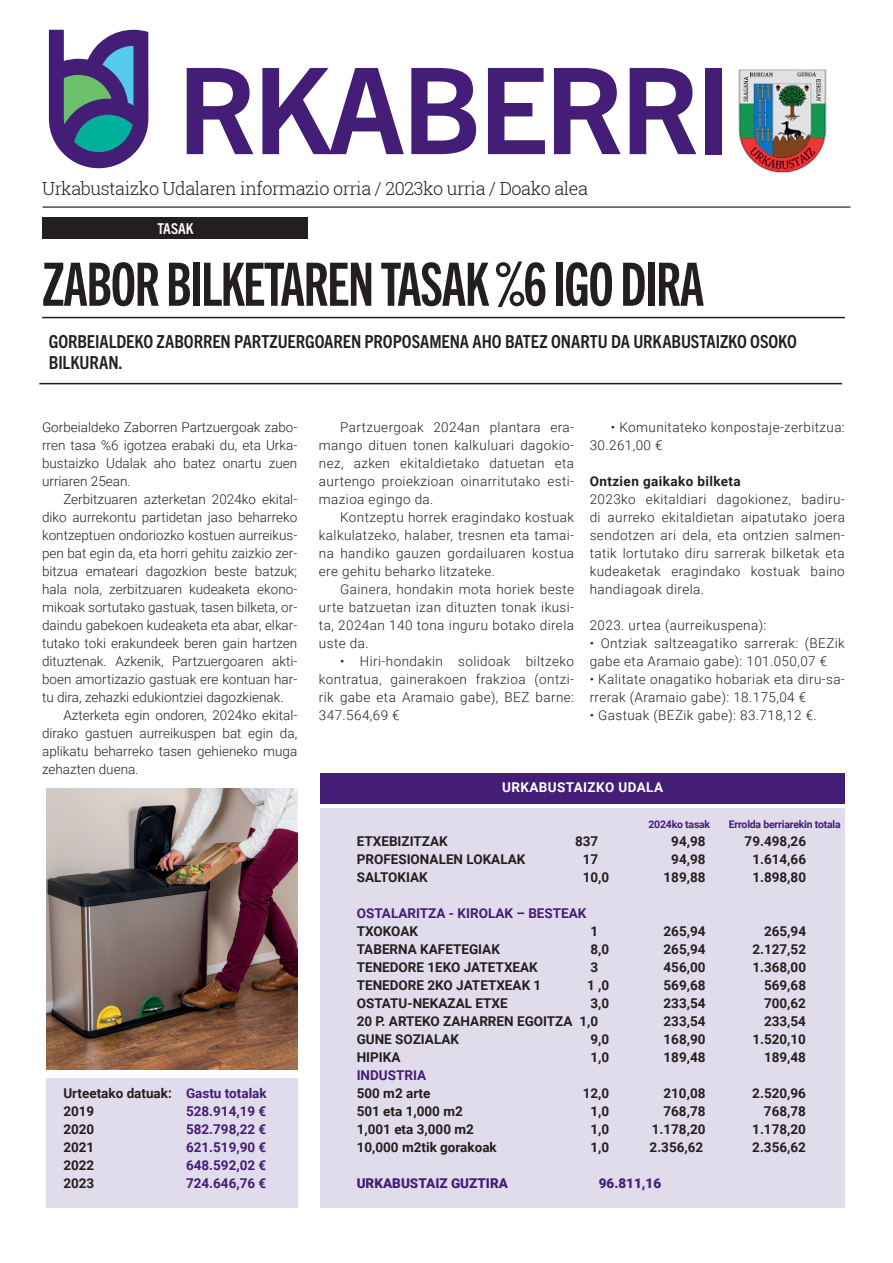
<style>
.page{position:relative;width:893px;height:1263px;background:#fff}
.page>*{position:absolute;margin:0;border:0;box-sizing:border-box;transform-origin:0 0}
.t1{font:700 120px "Trade Gothic Next LT Pro";letter-spacing:-.03em;color:#441d76}
.t2{font:60px "Trade Gothic Next LT Pro Bd Cm";letter-spacing:-.02em;color:#231f20}
.t3{font:700 condensed 18px/21px "Trade Gothic Next LT Pro";letter-spacing:-.005em;color:#231f20}
.t4{font:300 18px "Roboto Slab";letter-spacing:-.025em;color:#231f20}
.t5{font:700 condensed 15px "Trade Gothic Next LT Pro";color:#fff}
.t6{font:300 13.5px/18px "Roboto";letter-spacing:.03em;color:#231f20;text-align:justify}
.t7{font:700 13.5px/18px "Roboto";color:#231f20}
.t8{font:700 13.5px/18px "Roboto";color:#441d76;text-align:justify}
.t9{font:900 13.5px "Roboto";color:#441d76}
.t10{font:700 13.5px "Roboto";letter-spacing:.03em;color:#231f20}
.t11{font:700 13.5px "Roboto";letter-spacing:.03em;color:#fff}
.t12{font:700 10.5px "Roboto";letter-spacing:-.02em;color:#441d76}
</style>
<div class="page">
<div style="left:320px;top:808px;width:525px;height:400px;background:#e1dceb"></div>
<div style="left:47px;top:1078px;width:251px;height:130px;background:#e1dceb"></div>
<svg style="left:49px;top:30px;width:99px;height:138px;background:#5e6c96"></svg>
<hr style="left:43px;top:206px;width:807px;height:2px;background:#231f20">
<img style="left:738px;top:69px;width:89px;height:104px">
<div style="left:43px;top:218px;width:265px;height:21px;background:#231f20"></div>
<hr style="left:42px;top:317px;width:803px;height:1px;background:#231f20">
<hr style="left:39px;top:383px;width:803px;height:1px;background:#231f20">
<div style="left:320px;top:773px;width:525px;height:31px;background:#441d76"></div>
<img style="left:47px;top:788px;width:250px;height:281px">
<h1 class="t1" style="left:177px;top:27px;width:556px">RKABERRI</h1>
<h3 class="t4" style="left:42px;top:176px;width:547px">Urkabustaizko Udalaren informazio orria / 2023ko urria / Doako alea</h3>
<p class="t5" style="left:157px;top:218px;width:38px">TASAK</p>
<h2 class="t2" style="left:43px;top:244px;width:663px">ZABOR BILKETAREN TASAK %6 IGO DIRA</h2>
<h3 class="t3" style="left:49px;top:330px;width:749px">GORBEIALDEKO ZABORREN PARTZUERGOAREN PROPOSAMENA AHO BATEZ ONARTU DA URKABUSTAIZKO OSOKO<br>BILKURAN.</h3>
<p class="t6" style="left:42px;top:418px;width:257px">Gorbeialdeko Zaborren Partzuergoak zabo&shy;rren tasa %6 igotzea erabaki du, eta Urka&shy;bustaizko Udalak aho batez onartu zuen urriaren 25ean.</p>
<p class="t6" style="left:42px;top:490px;width:257px;text-indent:21px">Zerbitzuaren azterketan 2024ko ekital&shy;diko aurrekontu partidetan jaso beharreko kontzeptuen ondoriozko kostuen aurreikus&shy;pen bat egin da, eta horri gehitu zaizkio zer&shy;bitzua emateari dagozkion beste batzuk; hala nola, zerbitzuaren kudeaketa ekono&shy;mikoak sortutako gastuak, tasen bilketa, or&shy;daindu gabekoen kudeaketa eta abar, elkar&shy;tutako toki erakundeek beren gain hartzen dituztenak. Azkenik, Partzuergoaren akti&shy;boen amortizazio gastuak ere kontuan har&shy;tu dira, zehazki edukiontziei dagozkienak.</p>
<p class="t6" style="left:42px;top:706px;width:257px;text-indent:21px">Azterketa egin ondoren, 2024ko ekital&shy;dirako gastuen aurreikuspen bat egin da, aplikatu beharreko tasen gehieneko muga zehazten duena.</p>
<p class="t7" style="left:63px;top:1084px;width:110px">Urteetako datuak:<br>2019<br>2020<br>2021<br>2022<br>2023</p>
<p class="t8" style="left:186px;top:1084px;width:82px">Gastu totalak 528.914,19 € 582.798,22 € 621.519,90 € 648.592,02 € 724.646,76 €</p>
<p class="t6" style="left:319px;top:418px;width:257px;text-indent:21px">Partzuergoak 2024an plantara era&shy;mango dituen tonen kalkuluari dagokio&shy;nez, azken ekitaldietako datuetan eta aurtengo proiekzioan oinarritutako esti&shy;mazioa egingo da.</p>
<p class="t6" style="left:319px;top:508px;width:257px;text-indent:21px">Kontzeptu horrek eragindako kostuak kalkulatzeko, halaber, tresnen eta tamai&shy;na handiko gauzen gordailuaren kostua ere gehitu beharko litzateke.</p>
<p class="t6" style="left:319px;top:580px;width:257px;text-indent:21px">Gainera, hondakin mota horiek beste urte batzuetan izan dituzten tonak ikusi&shy;ta, 2024an 140 tona inguru botako direla uste da.</p>
<p class="t6" style="left:319px;top:652px;width:257px;text-indent:21px">• Hiri-hondakin solidoak biltzeko kontratua, gainerakoen frakzioa (ontzi&shy;rik gabe eta Aramaio gabe), BEZ barne:<br>347.564,69 €</p>
<p class="t6" style="left:590px;top:418px;width:257px;text-indent:21px">• Komunitateko konpostaje-zerbitzua:<br>30.261,00 €</p>
<p class="t10" style="left:590px;top:472px;width:153px">Ontzien gaikako bilketa</p>
<p class="t6" style="left:590px;top:490px;width:257px">2023ko ekitaldiari dagokionez, badiru&shy;di aurreko ekitaldietan aipatutako joera sendotzen ari dela, eta ontzien salmen&shy;tatik lortutako diru sarrerak bilketak eta kudeaketak eragindako kostuak baino handiagoak direla.</p>
<p class="t6" style="left:590px;top:616px;width:178px">2023. urtea (aurreikuspena):</p>
<p class="t6" style="left:590px;top:634px;width:257px">• Ontziak saltzeagatiko sarrerak: (BEZik gabe eta Aramaio gabe): 101.050,07 €</p>
<p class="t6" style="left:590px;top:670px;width:257px">• Kalitate onagatiko hobariak eta diru-sa&shy;rrerak (Aramaio gabe): 18.175,04 €</p>
<p class="t6" style="left:590px;top:706px;width:229px">• Gastuak (BEZik gabe): 83.718,12 €.</p>
<p class="t11" style="left:502px;top:778px;width:163px">URKABUSTAIZKO UDALA</p>
<p class="t12" style="left:648px;top:817px;width:63px">2024ko tasak</p>
<p class="t12" style="left:729px;top:817px;width:113px">Errolda berriarekin totala</p>
<p class="t7" style="left:357px;top:832px;width:92px">ETXEBIZITZAK</p>
<p class="t7" style="left:575px;top:832px;width:25px">837</p>
<p class="t7" style="left:671px;top:832px;width:36px">94,98</p>
<p class="t7" style="left:745px;top:832px;width:63px">79.498,26</p>
<p class="t7" style="left:357px;top:850px;width:170px">PROFESIONALEN LOKALAK</p>
<p class="t7" style="left:583px;top:850px;width:17px">17</p>
<p class="t7" style="left:671px;top:850px;width:36px">94,98</p>
<p class="t7" style="left:752px;top:850px;width:55px">1.614,66</p>
<p class="t7" style="left:357px;top:868px;width:73px">SALTOKIAK</p>
<p class="t7" style="left:583px;top:868px;width:28px">10,0</p>
<p class="t7" style="left:663px;top:868px;width:44px">189,88</p>
<p class="t7" style="left:752px;top:868px;width:55px">1.898,80</p>
<p class="t8" style="left:357px;top:904px;width:231px">OSTALARITZA - KIROLAK – BESTEAK</p>
<p class="t7" style="left:357px;top:922px;width:63px">TXOKOAK</p>
<p class="t7" style="left:590px;top:922px;width:9px">1</p>
<p class="t7" style="left:663px;top:922px;width:44px">265,94</p>
<p class="t7" style="left:764px;top:922px;width:44px">265,94</p>
<p class="t7" style="left:357px;top:940px;width:145px">TABERNA KAFETEGIAK</p>
<p class="t7" style="left:590px;top:940px;width:20px">8,0</p>
<p class="t7" style="left:663px;top:940px;width:44px">265,94</p>
<p class="t7" style="left:752px;top:940px;width:55px">2.127,52</p>
<p class="t7" style="left:357px;top:958px;width:183px">TENEDORE 1EKO JATETXEAK</p>
<p class="t7" style="left:590px;top:958px;width:9px">3</p>
<p class="t7" style="left:663px;top:958px;width:44px">456,00</p>
<p class="t7" style="left:752px;top:958px;width:55px">1.368,00</p>
<p class="t7" style="left:357px;top:976px;width:186px">TENEDORE 2KO JATETXEAK 1</p>
<p class="t7" style="left:587px;top:976px;width:24px">1 ,0</p>
<p class="t7" style="left:663px;top:976px;width:44px">569,68</p>
<p class="t7" style="left:764px;top:976px;width:44px">569,68</p>
<p class="t7" style="left:357px;top:994px;width:153px">OSTATU-NEKAZAL ETXE</p>
<p class="t7" style="left:590px;top:994px;width:20px">3,0</p>
<p class="t7" style="left:663px;top:994px;width:44px">233,54</p>
<p class="t7" style="left:764px;top:994px;width:44px">700,62</p>
<p class="t7" style="left:357px;top:1012px;width:243px">20 P. ARTEKO ZAHARREN EGOITZA 1,0</p>
<p class="t7" style="left:663px;top:1012px;width:44px">233,54</p>
<p class="t7" style="left:764px;top:1012px;width:44px">233,54</p>
<p class="t7" style="left:357px;top:1030px;width:104px">GUNE SOZIALAK</p>
<p class="t7" style="left:590px;top:1030px;width:20px">9,0</p>
<p class="t7" style="left:663px;top:1030px;width:44px">168,90</p>
<p class="t7" style="left:752px;top:1030px;width:55px">1.520,10</p>
<p class="t7" style="left:357px;top:1048px;width:45px">HIPIKA</p>
<p class="t7" style="left:590px;top:1048px;width:20px">1,0</p>
<p class="t7" style="left:663px;top:1048px;width:44px">189,48</p>
<p class="t7" style="left:764px;top:1048px;width:44px">189,48</p>
<p class="t8" style="left:357px;top:1066px;width:71px">INDUSTRIA</p>
<p class="t7" style="left:357px;top:1084px;width:75px">500 m2 arte</p>
<p class="t7" style="left:583px;top:1084px;width:28px">12,0</p>
<p class="t7" style="left:663px;top:1084px;width:44px">210,08</p>
<p class="t7" style="left:752px;top:1084px;width:55px">2.520,96</p>
<p class="t7" style="left:357px;top:1102px;width:108px">501 eta 1,000 m2</p>
<p class="t7" style="left:590px;top:1102px;width:20px">1,0</p>
<p class="t7" style="left:663px;top:1102px;width:44px">768,78</p>
<p class="t7" style="left:764px;top:1102px;width:44px">768,78</p>
<p class="t7" style="left:357px;top:1120px;width:119px">1,001 eta 3,000 m2</p>
<p class="t7" style="left:590px;top:1120px;width:20px">1,0</p>
<p class="t7" style="left:652px;top:1120px;width:55px">1.178,20</p>
<p class="t7" style="left:752px;top:1120px;width:55px">1.178,20</p>
<p class="t7" style="left:357px;top:1138px;width:142px">10,000 m2tik gorakoak</p>
<p class="t7" style="left:590px;top:1138px;width:20px">1,0</p>
<p class="t7" style="left:650px;top:1138px;width:55px">2.356,62</p>
<p class="t7" style="left:752px;top:1138px;width:55px">2.356,62</p>
<p class="t9" style="left:357px;top:1174px;width:153px">URKABUSTAIZ GUZTIRA</p>
<p class="t9" style="left:599px;top:1174px;width:64px">96.811,16</p>
</div>
